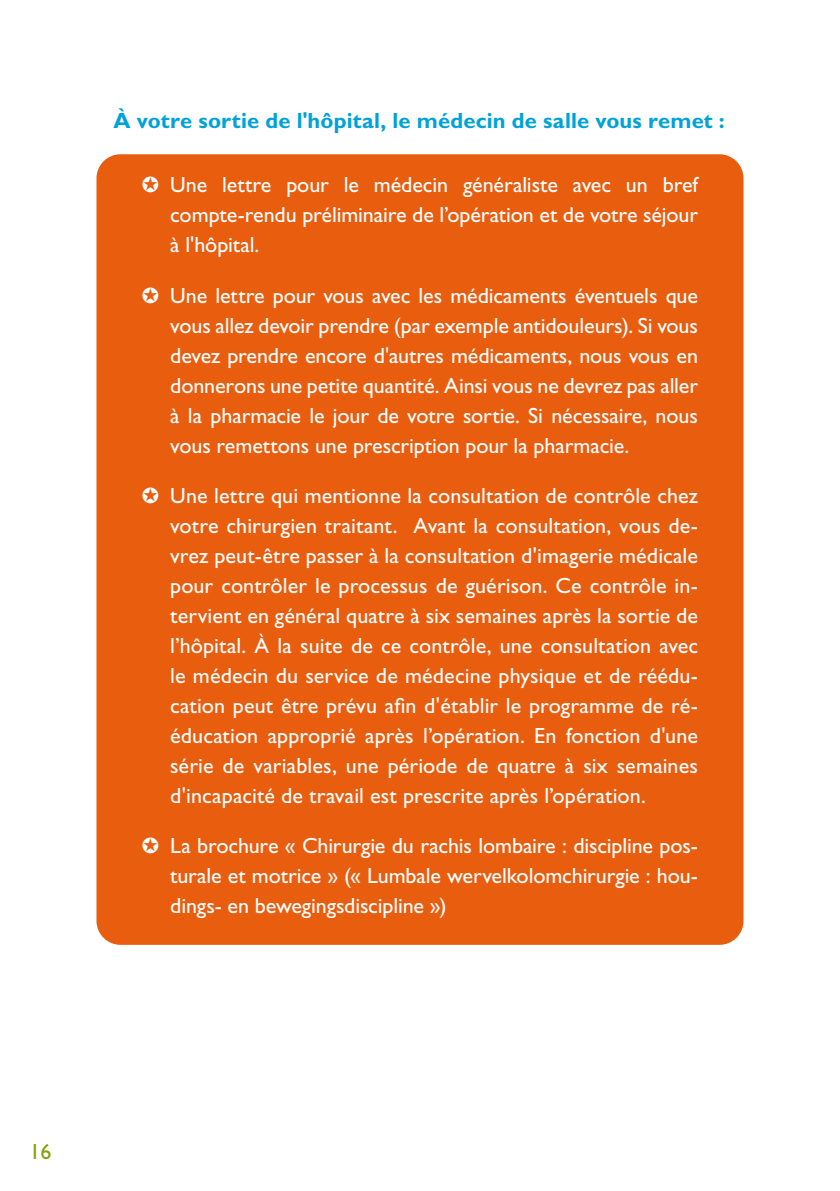
<style>
.page{position:relative;width:840px;height:1191px;background:#fff}
.page>*{position:absolute;margin:0;border:0;box-sizing:border-box;transform-origin:0 0}
.t1{font:22px/30px "Gill Sans Std";letter-spacing:-.005em;color:#fff;text-align:justify}
.t2{font:700 22px "Gill Sans Std";letter-spacing:.005em;color:#00a2d8}
.t3{font:22px "Gill Sans Std";color:#86a20b}
</style>
<div class="page">
<div style="left:96px;top:154px;width:647px;height:791px;background:#e95d0f;border-radius:24px"></div>
<p class="t2" style="left:113px;top:108px;width:612px">À votre sortie de l'hôpital, le médecin de salle vous remet :</p>
<p class="t1" style="left:170px;top:170px;width:529px;text-indent:-28px">✪ Une lettre pour le médecin généraliste avec un bref compte-rendu préliminaire de l’opération et de votre séjour à l'hôpital.</p>
<p class="t1" style="left:170px;top:280px;width:529px;text-indent:-28px">✪ Une lettre pour vous avec les médicaments éventuels que vous allez devoir prendre (par exemple antidouleurs). Si vous devez prendre encore d'autres médicaments, nous vous en donnerons une petite quantité. Ainsi vous ne devrez pas aller à la pharmacie le jour de votre sortie. Si nécessaire, nous vous remettons une prescription pour la pharmacie.</p>
<p class="t1" style="left:170px;top:480px;width:529px;text-indent:-28px">✪ Une lettre qui mentionne la consultation de contrôle chez votre chirurgien traitant. Avant la consultation, vous de&shy;vrez peut-être passer à la consultation d'imagerie médicale pour contrôler le processus de guérison. Ce contrôle in&shy;tervient en général quatre à six semaines après la sortie de l’hôpital. À la suite de ce contrôle, une consultation avec le médecin du service de médecine physique et de réédu&shy;cation peut être prévu afin d'établir le programme de ré&shy;éducation approprié après l’opération. En fonction d'une série de variables, une période de quatre à six semaines d'incapacité de travail est prescrite après l’opération.</p>
<p class="t1" style="left:170px;top:830px;width:529px;text-indent:-28px">✪ La brochure « Chirurgie du rachis lombaire : discipline pos&shy;turale et motrice » (« Lumbale wervelkolomchirurgie : hou&shy;dings- en bewegingsdiscipline »)</p>
<p class="t3" style="left:29px;top:1138px;width:23px">16</p>
</div>
